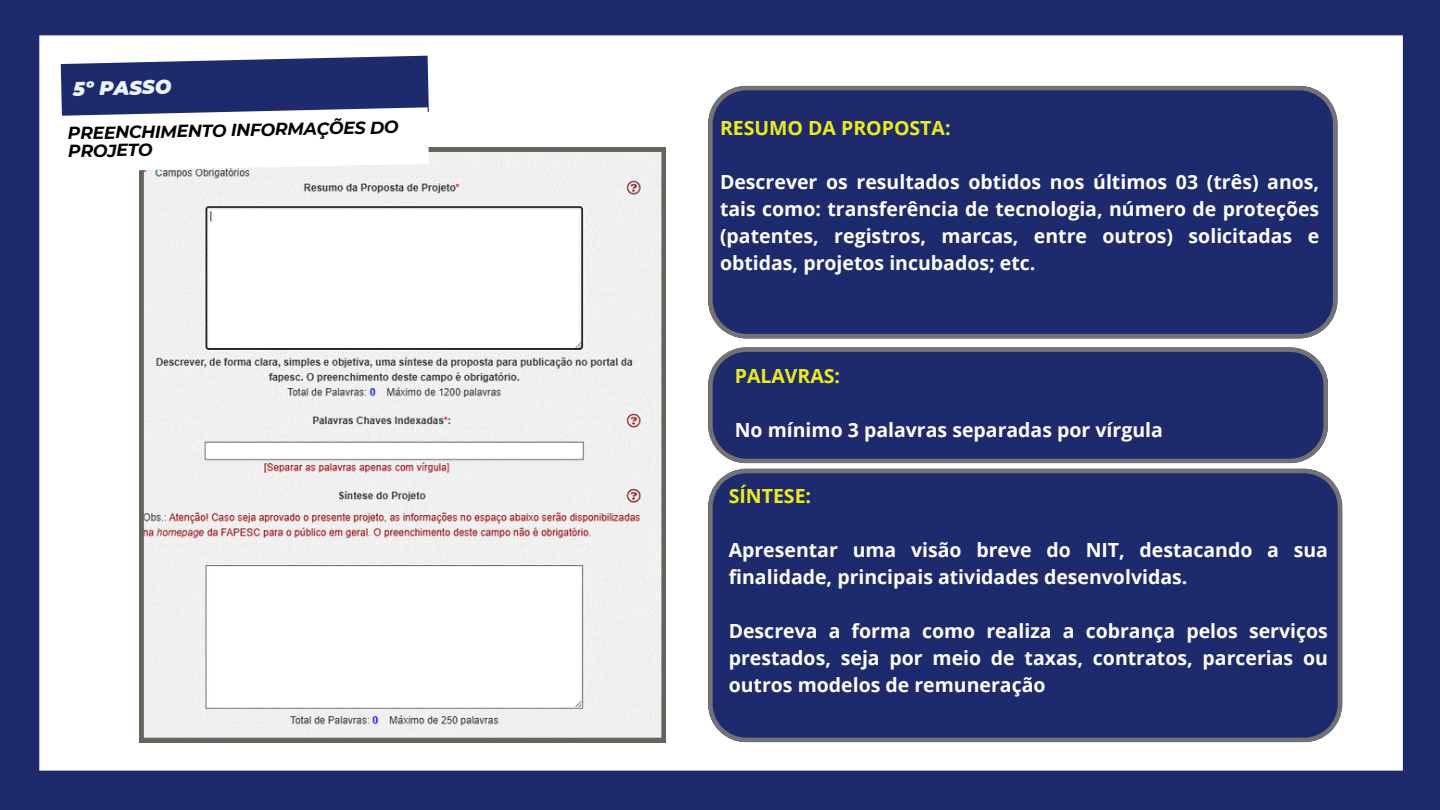
<style>
.page{position:relative;width:1440px;height:810px;background:#fff}
.page>*{position:absolute;margin:0;border:0;box-sizing:border-box;transform-origin:0 0}
.t1{font:700 19.5px/27px "Open Sans";color:#fff;text-align:justify}
.t2{font:700 19.5px "Open Sans";color:#eded14}
.t3{font:italic 900 19.5px "Montserrat";color:#edf3f8}
.t4{font:italic 700 17.25px/18.1px "Montserrat";color:#000}
</style>
<div class="page">
<svg style="left:139px;top:147px;width:527px;height:595px"></svg>
<div style="left:0;top:0;width:1440px;height:35px;background:#1d2a6d"></div>
<div style="left:0;top:771px;width:1440px;height:39px;background:#1d2a6d"></div>
<div style="left:0;top:0;width:39px;height:810px;background:#1d2a6d"></div>
<div style="left:1403px;top:0;width:37px;height:810px;background:#1d2a6d"></div>
<svg style="left:39px;top:35px;width:447px;height:43px"></svg>
<svg style="left:39px;top:78px;width:447px;height:123px"></svg>
<div style="left:708px;top:86px;width:629px;height:252px;background:#1d2a6d"></div>
<div style="left:708px;top:469px;width:634px;height:273px;background:#1d2a6d"></div>
<svg style="left:708px;top:347px;width:620px;height:116px;background:#283470"></svg>
<p class="t3" style="left:73px;top:77px;width:100px;rotate:-1deg">5º PASSO</p>
<p class="t4" style="left:68px;top:124px;width:332px;rotate:-1deg">PREENCHIMENTO INFORMAÇÕES DO<br>PROJETO</p>
<p class="t2" style="left:720px;top:114px;width:232px">RESUMO DA PROPOSTA:</p>
<p class="t1" style="left:720px;top:167px;width:601px">Descrever os resultados obtidos nos últimos 03 (três) anos, tais como: transferência de tecnologia, número de proteções (patentes, registros, marcas, entre outros) solicitadas e obtidas, projetos incubados; etc.</p>
<h1 class="t2" style="left:735px;top:363px;width:107px">PALAVRAS:</h1>
<h2 class="t1" style="left:735px;top:416px;width:430px">No mínimo 3 palavras separadas por vírgula</h2>
<p class="t2" style="left:729px;top:482px;width:84px">SÍNTESE:</p>
<p class="t1" style="left:729px;top:536px;width:601px">Apresentar uma visão breve do NIT, destacando a sua finalidade, principais atividades desenvolvidas.</p>
<p class="t1" style="left:729px;top:617px;width:601px">Descreva a forma como realiza a cobrança pelos serviços prestados, seja por meio de taxas, contratos, parcerias ou outros modelos de remuneração</p>
</div>
